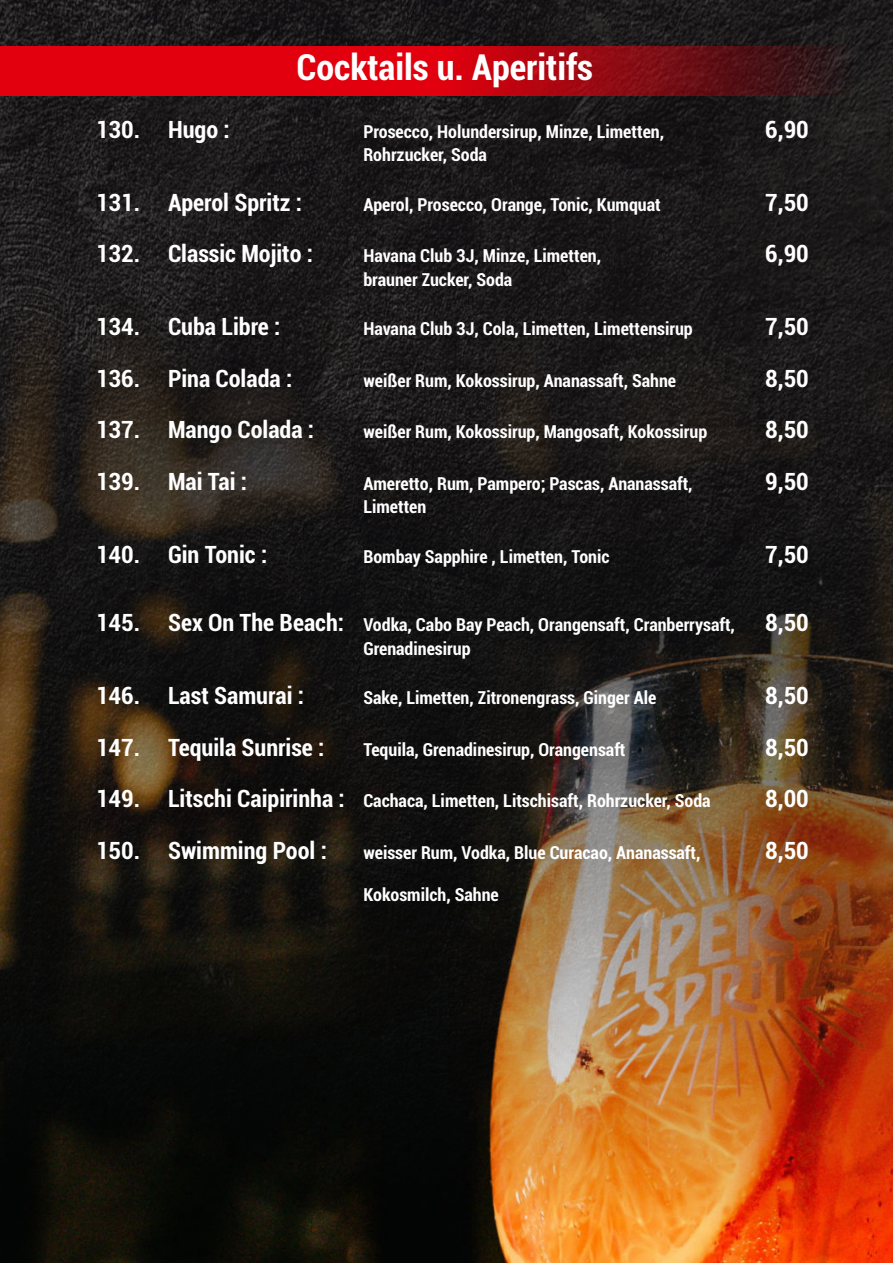
<style>
.page{position:relative;width:893px;height:1263px;background:#fff}
.page>*{position:absolute;margin:0;border:0;box-sizing:border-box;transform-origin:0 0}
.t1{font:700 condensed 36px "Roboto";color:#fff}
.t2{font:700 condensed 24px "Roboto";color:#fff}
.t3{font:700 condensed 18px "Roboto";color:#fff}
.s1{font-size:24px}
</style>
<div class="page">
<img style="left:0;top:0;width:893px;height:1263px">
<svg style="left:0;top:46px;width:854px;height:49px;background:#b20611"></svg>
<h1 class="t1" style="left:297px;top:42px;width:298px">Cocktails u. Aperitifs</h1>
<h2 class="t2" style="left:96px;top:113px;width:135px">130. Hugo :</h2>
<p class="t3" style="left:363px;top:119px;width:302px">Prosecco, Holundersirup, Minze, Limetten,</p>
<h2 class="t2" style="left:765px;top:113px;width:45px">6,90</h2>
<p class="t3" style="left:363px;top:142px;width:125px">Rohrzucker, Soda</p>
<h2 class="t2" style="left:96px;top:185px;width:208px">131. Aperol Spritz :</h2>
<p class="t3" style="left:363px;top:192px;width:299px">Aperol, Prosecco, Orange, Tonic, Kumquat</p>
<h2 class="t2" style="left:765px;top:185px;width:45px">7,50</h2>
<h2 class="t2" style="left:96px;top:237px;width:219px">132. Classic Mojito :</h2>
<p class="t3" style="left:363px;top:243px;width:239px">Havana Club 3J, Minze, Limetten,</p>
<h2 class="t2" style="left:765px;top:237px;width:45px">6,90</h2>
<p class="t3" style="left:363px;top:267px;width:150px">brauner Zucker, Soda</p>
<h2 class="t2" style="left:96px;top:309px;width:186px">134. Cuba Libre :</h2>
<p class="t3" style="left:363px;top:316px;width:331px">Havana Club 3J, Cola, Limetten, Limettensirup</p>
<h2 class="t2" style="left:765px;top:309px;width:45px">7,50</h2>
<h2 class="t2" style="left:96px;top:361px;width:198px">136. Pina Colada :</h2>
<p class="t3" style="left:363px;top:367px;width:314px">weißer Rum, Kokossirup, Ananassaft, Sahne</p>
<h2 class="t2" style="left:765px;top:361px;width:45px">8,50</h2>
<h2 class="t2" style="left:96px;top:413px;width:220px">137. Mango Colada :</h2>
<p class="t3" style="left:363px;top:419px;width:345px">weißer Rum, Kokossirup, Mangosaft, Kokossirup</p>
<h2 class="t2" style="left:765px;top:413px;width:45px">8,50</h2>
<h2 class="t2" style="left:96px;top:465px;width:153px">139. Mai Tai :</h2>
<p class="t3" style="left:363px;top:471px;width:331px">Ameretto, Rum, Pampero; Pascas, Ananassaft,</p>
<h2 class="t2" style="left:765px;top:465px;width:45px">9,50</h2>
<p class="t3" style="left:363px;top:494px;width:65px">Limetten</p>
<h2 class="t2" style="left:96px;top:537px;width:173px">140. Gin Tonic :</h2>
<p class="t3" style="left:363px;top:543px;width:248px">Bombay Sapphire , Limetten, Tonic</p>
<h2 class="t2" style="left:765px;top:537px;width:45px">7,50</h2>
<p class="t3" style="left:96px;top:612px;width:640px"><span class="s1">145. Sex On The Beach:</span> Vodka, Cabo Bay Peach, Orangensaft, Cranberrysaft,</p>
<h2 class="t2" style="left:765px;top:606px;width:45px">8,50</h2>
<p class="t3" style="left:363px;top:635px;width:109px">Grenadinesirup</p>
<h2 class="t2" style="left:96px;top:678px;width:210px">146. Last Samurai :</h2>
<p class="t3" style="left:363px;top:685px;width:295px">Sake, Limetten, Zitronengrass, Ginger Ale</p>
<h2 class="t2" style="left:765px;top:678px;width:45px">8,50</h2>
<h2 class="t2" style="left:96px;top:730px;width:230px">147. Tequila Sunrise :</h2>
<p class="t3" style="left:363px;top:736px;width:264px">Tequila, Grenadinesirup, Orangensaft</p>
<h2 class="t2" style="left:765px;top:730px;width:45px">8,50</h2>
<p class="t3" style="left:96px;top:788px;width:616px"><span class="s1">149. Litschi Caipirinha :</span> Cachaca, Limetten, Litschisaft, Rohrzucker, Soda</p>
<h2 class="t2" style="left:765px;top:782px;width:45px">8,00</h2>
<h2 class="t2" style="left:96px;top:834px;width:232px">150. Swimming Pool :</h2>
<p class="t3" style="left:363px;top:840px;width:339px">weisser Rum, Vodka, Blue Curacao, Ananassaft,</p>
<h2 class="t2" style="left:765px;top:834px;width:45px">8,50</h2>
<p class="t3" style="left:363px;top:882px;width:137px">Kokosmilch, Sahne</p>
</div>
